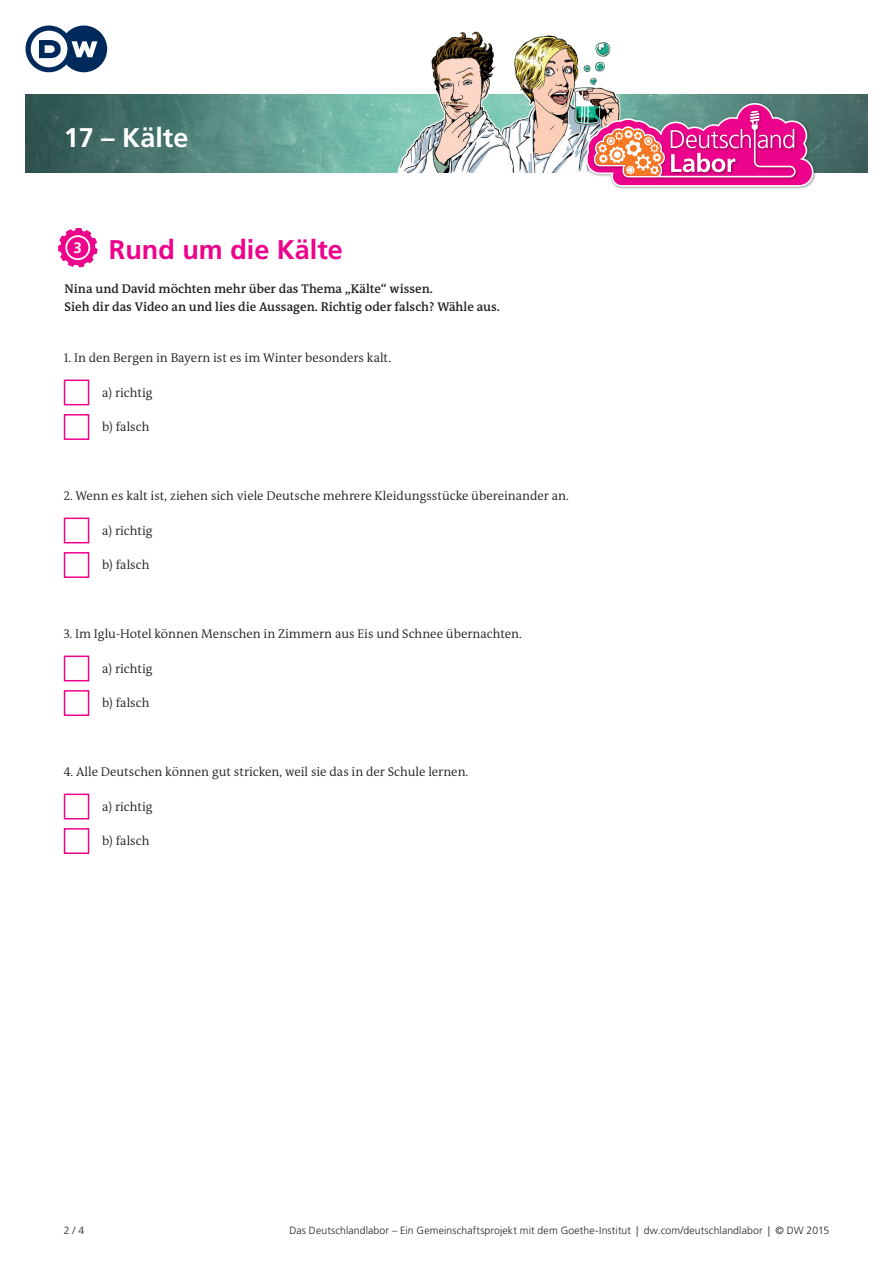
<style>
.page{position:relative;width:893px;height:1263px;background:#fff}
.page>*{position:absolute;margin:0;border:0;box-sizing:border-box;transform-origin:0 0}
.t1{font:700 27px "Frutiger LT Std";color:#ed028c}
.t2{font:700 27px "Frutiger LT Std";color:#fff}
.t3{font:300 12.75px "DW The Antiqua B W4";color:#231f20}
.t4{font:600 12.75px/17.2px "DW The Antiqua B W6";color:#231f20}
.t5{font:300 10.5px "Frutiger LT Std";letter-spacing:.01em;color:#231f20}
</style>
<div class="page">
<img style="left:26px;top:95px;width:841px;height:77px">
<img style="left:523px;top:35px;width:103px;height:138px">
<img style="left:383px;top:31px;width:140px;height:142px">
<img style="left:584px;top:101px;width:234px;height:88px">
<svg style="left:585px;top:102px;width:229px;height:85px;background:#cb6197"></svg>
<svg style="left:26px;top:26px;width:81px;height:46px"></svg>
<svg style="left:58px;top:228px;width:40px;height:39px"></svg>
<div style="left:67px;top:237px;width:21px;height:21px;background:#ed028c;border-radius:50%"></div>
<div style="left:64px;top:380px;width:25px;height:25px;border:2px solid #ed028c"></div>
<div style="left:64px;top:518px;width:25px;height:25px;border:2px solid #ed028c"></div>
<div style="left:64px;top:656px;width:25px;height:25px;border:2px solid #ed028c"></div>
<div style="left:64px;top:794px;width:25px;height:25px;border:2px solid #ed028c"></div>
<div style="left:64px;top:414px;width:25px;height:26px;border:2px solid #ed028c"></div>
<div style="left:64px;top:552px;width:25px;height:26px;border:2px solid #ed028c"></div>
<div style="left:64px;top:690px;width:25px;height:26px;border:2px solid #ed028c"></div>
<div style="left:64px;top:828px;width:25px;height:26px;border:2px solid #ed028c"></div>
<h1 class="t2" style="left:64px;top:121px;width:126px">17 – Kälte</h1>
<h1 class="t1" style="left:73px;top:234px;width:271px"><sup>3</sup> Rund um die Kälte</h1>
<p class="t4" style="left:65px;top:280px;width:437px">Nina und David möchten mehr über das Thema „Kälte“ wissen.<br>Sieh dir das Video an und lies die Aussagen. Richtig oder falsch? Wähle aus.</p>
<p class="t3" style="left:64px;top:350px;width:329px">1. In den Bergen in Bayern ist es im Winter besonders kalt.</p>
<p class="t3" style="left:102px;top:384px;width:52px">a) richtig</p>
<p class="t3" style="left:102px;top:419px;width:49px">b) falsch</p>
<p class="t3" style="left:64px;top:488px;width:507px">2. Wenn es kalt ist, ziehen sich viele Deutsche mehrere Kleidungsstücke übereinander an.</p>
<p class="t3" style="left:102px;top:522px;width:52px">a) richtig</p>
<p class="t3" style="left:102px;top:557px;width:49px">b) falsch</p>
<p class="t3" style="left:64px;top:626px;width:460px">3. Im Iglu-Hotel können Menschen in Zimmern aus Eis und Schnee übernachten.</p>
<p class="t3" style="left:102px;top:660px;width:52px">a) richtig</p>
<p class="t3" style="left:102px;top:695px;width:49px">b) falsch</p>
<p class="t3" style="left:64px;top:764px;width:406px">4. Alle Deutschen können gut stricken, weil sie das in der Schule lernen.</p>
<p class="t3" style="left:102px;top:798px;width:52px">a) richtig</p>
<p class="t3" style="left:102px;top:833px;width:49px">b) falsch</p>
<p class="t5" style="left:64px;top:1224px;width:22px">2 / 4</p>
<p class="t5" style="left:289px;top:1224px;width:541px">Das Deutschlandlabor – Ein Gemeinschaftsprojekt mit dem Goethe-Institut | dw.com/deutschlandlabor | © DW 2015</p>
</div>
